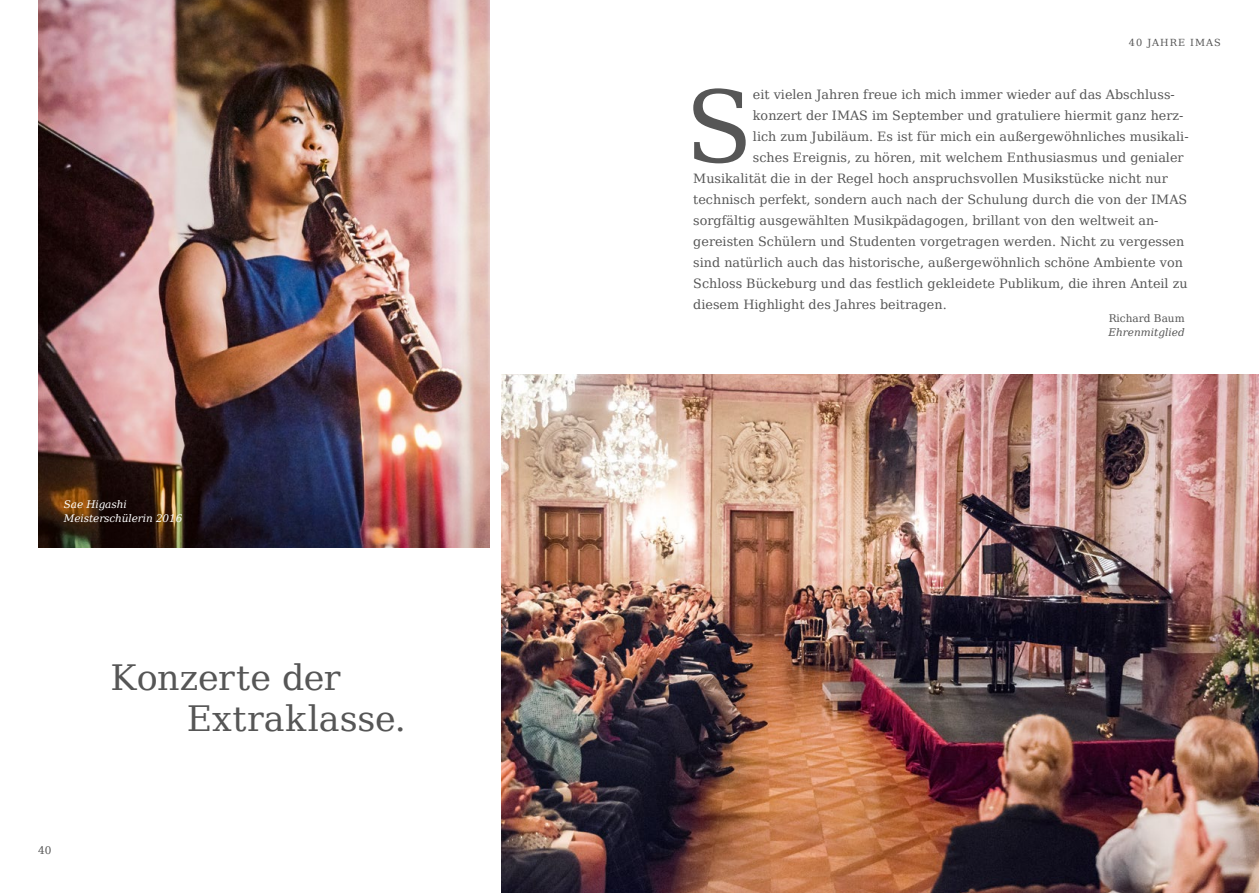
<style>
.page{position:relative;width:1259px;height:893px;background:#fff}
.page>*{position:absolute;margin:0;border:0;box-sizing:border-box;transform-origin:0 0}
.t1{font:99.15px "DejaVu Serif";color:#565656}
.t2{font:34.95px/41.1px "DejaVu Serif";color:#565656}
.t3{font:12.75px "DejaVu Serif";color:#565656}
.t4{font:italic 10.5px/13.5px "DejaVu Serif";letter-spacing:-.01em;color:#fff}
.t5{font:10.5px "DejaVu Serif";color:#565656}
.t6{font:italic 10.5px "DejaVu Serif";color:#565656}
.t7{font:9.75px "DejaVu Serif";letter-spacing:.1em;color:#565656}
</style>
<div class="page">
<img style="left:38px;top:0;width:451px;height:548px">
<img style="left:502px;top:374px;width:757px;height:519px">
<p class="t4" style="left:64px;top:497px;width:120px">Sae Higashi<br>Meisterschülerin 2016</p>
<p class="t5" style="left:38px;top:842px;width:15px">40</p>
<h2 class="t2" style="left:187px;top:656px;width:220px;text-indent:-76px">Konzerte der<br>Extraklasse.</h2>
<p class="t7" style="left:1129px;top:35px;width:93px">40 JAHRE IMAS</p>
<h1 class="t1" style="left:685px;top:52px;width:69px">S</h1>
<p class="t3" style="left:753px;top:85px;width:423px">eit vielen Jahren freue ich mich immer wieder auf das Abschluss-</p>
<p class="t3" style="left:753px;top:106px;width:432px">konzert der IMAS im September und gratuliere hiermit ganz herz-</p>
<p class="t3" style="left:753px;top:127px;width:437px">lich zum Jubiläum. Es ist für mich ein außergewöhnliches musikali-</p>
<p class="t3" style="left:753px;top:148px;width:432px">sches Ereignis, zu hören, mit welchem Enthusiasmus und genialer</p>
<p class="t3" style="left:693px;top:169px;width:476px">Musikalität die in der Regel hoch anspruchsvollen Musikstücke nicht nur</p>
<p class="t3" style="left:693px;top:190px;width:495px">technisch perfekt, sondern auch nach der Schulung durch die von der IMAS</p>
<p class="t3" style="left:693px;top:211px;width:467px">sorgfältig ausgewählten Musikpädagogen, brillant von den weltweit an-</p>
<p class="t3" style="left:693px;top:232px;width:492px">gereisten Schülern und Studenten vorgetragen werden. Nicht zu vergessen</p>
<p class="t3" style="left:693px;top:253px;width:491px">sind natürlich auch das historische, außergewöhnlich schöne Ambiente von</p>
<p class="t3" style="left:693px;top:274px;width:496px">Schloss Bückeburg und das festlich gekleidete Publikum, die ihren Anteil zu</p>
<p class="t3" style="left:693px;top:295px;width:255px">diesem Highlight des Jahres beitragen.</p>
<p class="t5" style="left:1108px;top:310px;width:77px">Richard Baum</p>
<p class="t6" style="left:1108px;top:324px;width:78px">Ehrenmitglied</p>
</div>
